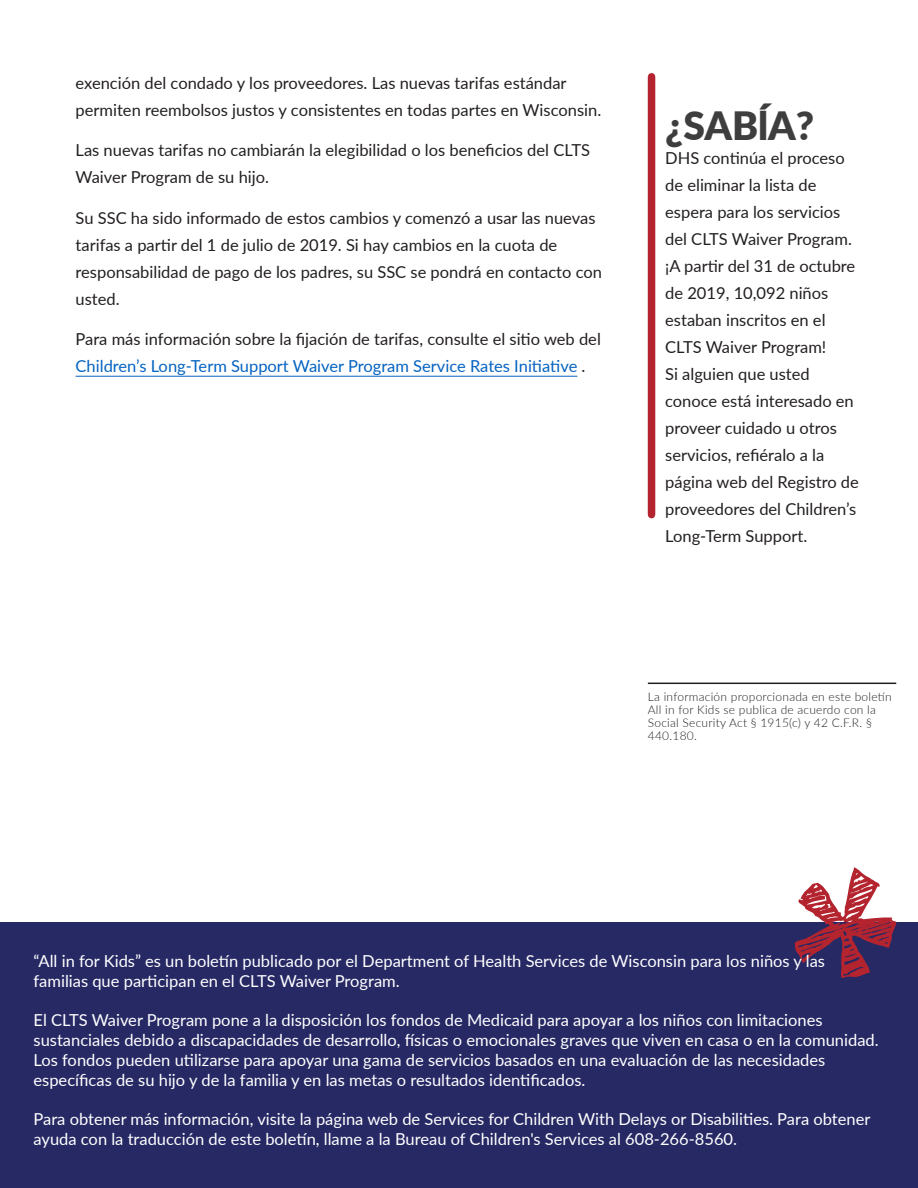
<style>
.page{position:relative;width:918px;height:1188px;background:#fff}
.page>*{position:absolute;margin:0;border:0;box-sizing:border-box;transform-origin:0 0}
.t1{font:900 39px "Lato";letter-spacing:-.005em;color:#3e3e3f}
.t2{font:16.5px/27px "Lato";color:#231f20}
.t3{font:16.5px/19.8px "Lato";color:#fff}
.t4{font:300 12px/12.9px "Lato";letter-spacing:.02em;color:#231f20}
.s1{color:#0563c1}
</style>
<div class="page">
<div style="left:0;top:923px;width:918px;height:265px;background:#272965"></div>
<svg style="left:795px;top:867px;width:101px;height:111px"></svg>
<hr style="left:648px;top:683px;width:248px;height:1px;background:#231f20">
<hr style="left:76px;top:376px;width:501px;height:1px;background:#0563c1">
<div style="left:648px;top:77px;width:7px;height:438px;background:#b3242f"></div>
<p class="t2" style="left:76px;top:69px;width:527px">exención del condado y los proveedores. Las nuevas tarifas estándar permiten reembolsos justos y consistentes en todas partes en Wisconsin.</p>
<p class="t2" style="left:76px;top:136px;width:516px">Las nuevas tarifas no cambiarán la elegibilidad o los beneficios del CLTS<br>Waiver Program de su hijo.</p>
<p class="t2" style="left:76px;top:204px;width:528px">Su SSC ha sido informado de estos cambios y comenzó a usar las nuevas tarifas a partir del 1 de julio de 2019. Si hay cambios en la cuota de responsabilidad de pago de los padres, su SSC se pondrá en contacto con usted.</p>
<p class="t2" style="left:76px;top:325px;width:527px">Para más información sobre la fijación de tarifas, consulte el sitio web del<br><span class="s1">Children’s Long-Term Support Waiver Program Service Rates Initiative</span> .</p>
<h1 class="t1" style="left:665px;top:97px;width:151px">¿SABĺA?</h1>
<p class="t2" style="left:665px;top:144px;width:195px">DHS continúa el proceso de eliminar la lista de espera para los servicios del CLTS Waiver Program. ¡A partir del 31 de octubre de 2019, 10,092 niños estaban inscritos en el<br>CLTS Waiver Program!<br>Si alguien que usted conoce está interesado en proveer cuidado u otros servicios, refiéralo a la página web del Registro de proveedores del Children’s<br>Long-Term Support.</p>
<p class="t4" style="left:648px;top:690px;width:245px">La información proporcionada en este boletín All in for Kids se publica de acuerdo con la Social Security Act § 1915(c) y 42 C.F.R. § 440.180.</p>
<p class="t3" style="left:34px;top:950px;width:793px">“All in for Kids” es un boletín publicado por el Department of Health Services de Wisconsin para los niños y las familias que participan en el CLTS Waiver Program.</p>
<p class="t3" style="left:34px;top:1010px;width:847px">El CLTS Waiver Program pone a la disposición los fondos de Medicaid para apoyar a los niños con limitaciones sustanciales debido a discapacidades de desarrollo, físicas o emocionales graves que viven en casa o en la comunidad.<br>Los fondos pueden utilizarse para apoyar una gama de servicios basados en una evaluación de las necesidades específicas de su hijo y de la familia y en las metas o resultados identificados.</p>
<p class="t3" style="left:34px;top:1109px;width:838px">Para obtener más información, visite la página web de Services for Children With Delays or Disabilities. Para obtener ayuda con la traducción de este boletín, llame a la Bureau of Children's Services al 608-266-8560.</p>
</div>
